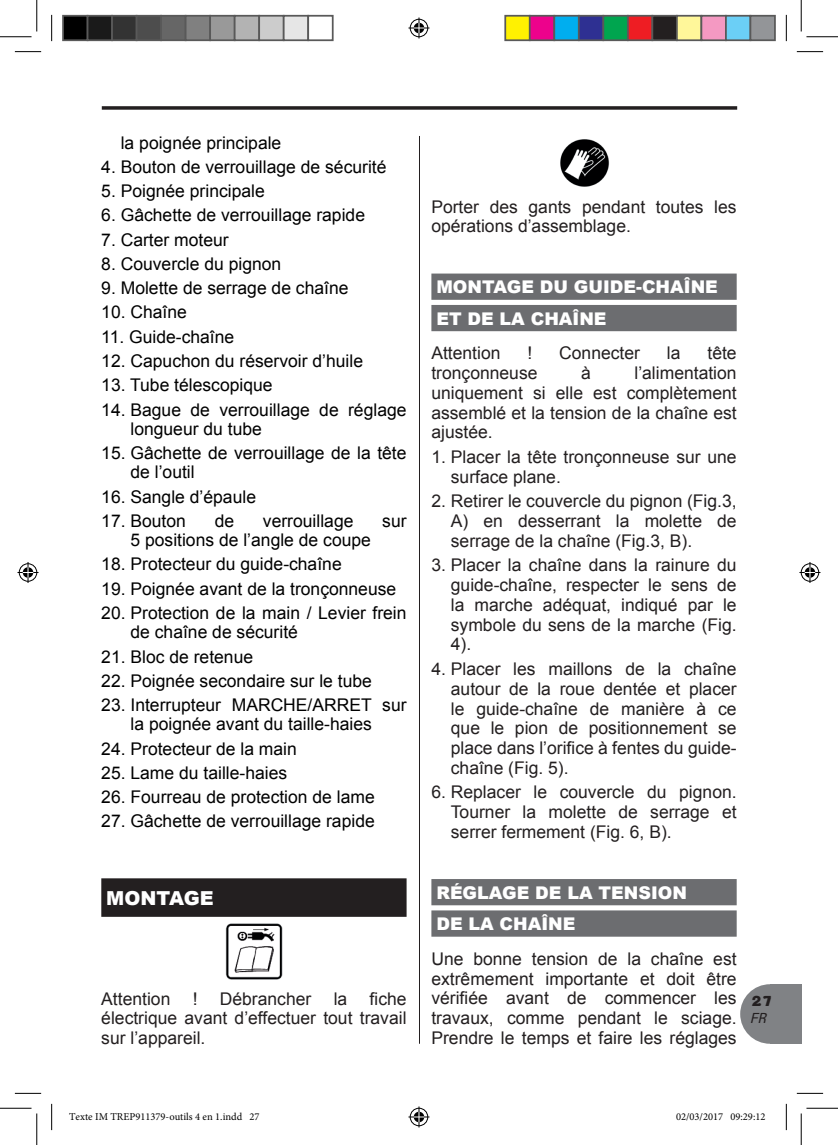
<style>
.page{position:relative;width:838px;height:1145px;background:#fff}
.page>*{position:absolute;margin:0;border:0;box-sizing:border-box;transform-origin:0 0}
.t1{font:900 19.25px "Arial";color:#fff}
.t2{font:17.5px/19.8px "Arial";color:#231f20;text-align:justify}
.t3{font:17.5px/19.2px "Arial";color:#000}
.t4{font:900 17.5px/31.3px "Arial";color:#fff}
.t5{font:800 14px "Clemente P Daq";color:#231f20}
.t6{font:italic 14px "Clemente P Dah";color:#231f20}
.t7{font:10.5px "Minion Pro";color:#000}
</style>
<div class="page">
<svg style="left:102px;top:106px;width:635px;height:4px;background:#3e3a3b"></svg>
<div style="left:770px;top:984px;width:31px;height:60px;background:#808285"></div>
<div style="left:740px;top:984px;width:59px;height:60px;background:#808285;border-radius:50%"></div>
<hr style="left:419px;top:136px;width:1px;height:908px;background:#231f20">
<div style="left:101px;top:878px;width:305px;height:39px;background:#231f20"></div>
<img style="left:225px;top:923px;width:58px;height:57px">
<div style="left:431px;top:274px;width:305px;height:26px;background:#6c6d70"></div>
<div style="left:431px;top:305px;width:305px;height:26px;background:#6c6d70"></div>
<div style="left:431px;top:879px;width:305px;height:26px;background:#6c6d70"></div>
<div style="left:431px;top:910px;width:305px;height:27px;background:#6c6d70"></div>
<img style="left:560px;top:139px;width:49px;height:48px">
<svg style="left:15px;top:51px;width:26px;height:1px"></svg>
<svg style="left:796px;top:51px;width:27px;height:1px"></svg>
<svg style="left:15px;top:1093px;width:26px;height:1px"></svg>
<svg style="left:796px;top:1093px;width:27px;height:1px"></svg>
<svg style="left:51px;top:15px;width:1px;height:26px"></svg>
<svg style="left:51px;top:1104px;width:1px;height:26px"></svg>
<svg style="left:786px;top:15px;width:1px;height:26px"></svg>
<svg style="left:786px;top:1104px;width:1px;height:26px"></svg>
<hr style="left:0;top:36px;width:32px;height:1px;background:#000">
<hr style="left:806px;top:36px;width:31px;height:1px;background:#000">
<hr style="left:0;top:1108px;width:32px;height:1px;background:#000">
<hr style="left:806px;top:1108px;width:31px;height:1px;background:#000">
<hr style="left:36px;top:0;width:1px;height:31px;background:#000">
<hr style="left:36px;top:1113px;width:1px;height:32px;background:#000">
<hr style="left:800px;top:0;width:1px;height:31px;background:#000">
<hr style="left:800px;top:1113px;width:1px;height:32px;background:#000">
<svg style="left:408px;top:18px;width:21px;height:21px"></svg>
<svg style="left:408px;top:1106px;width:21px;height:21px"></svg>
<svg style="left:18px;top:562px;width:21px;height:21px"></svg>
<svg style="left:799px;top:562px;width:21px;height:21px"></svg>
<div style="left:63px;top:16px;width:25px;height:24px;background:#000"></div>
<div style="left:62px;top:15px;width:26px;height:26px;border:2px solid #595959"></div>
<div style="left:88px;top:16px;width:24px;height:24px;background:#1a1a1a"></div>
<div style="left:87px;top:15px;width:26px;height:26px;border:2px solid #595959"></div>
<div style="left:112px;top:16px;width:25px;height:24px;background:#333"></div>
<div style="left:111px;top:15px;width:26px;height:26px;border:2px solid #595959"></div>
<div style="left:137px;top:16px;width:24px;height:24px;background:#4d4d4d"></div>
<div style="left:136px;top:15px;width:26px;height:26px;border:2px solid #595959"></div>
<div style="left:161px;top:16px;width:25px;height:24px;background:#666"></div>
<div style="left:160px;top:15px;width:26px;height:26px;border:2px solid #595959"></div>
<div style="left:186px;top:16px;width:24px;height:24px;background:#808080"></div>
<div style="left:185px;top:15px;width:26px;height:26px;border:2px solid #595959"></div>
<div style="left:210px;top:16px;width:25px;height:24px;background:#999"></div>
<div style="left:209px;top:15px;width:26px;height:26px;border:2px solid #595959"></div>
<div style="left:235px;top:16px;width:24px;height:24px;background:#b3b3b3"></div>
<div style="left:234px;top:15px;width:26px;height:26px;border:2px solid #595959"></div>
<div style="left:259px;top:16px;width:25px;height:24px;background:#ccc"></div>
<div style="left:258px;top:15px;width:26px;height:26px;border:2px solid #595959"></div>
<div style="left:284px;top:16px;width:24px;height:24px;background:#e6e6e6"></div>
<div style="left:283px;top:15px;width:26px;height:26px;border:2px solid #595959"></div>
<div style="left:307px;top:15px;width:26px;height:26px;border:2px solid #595959"></div>
<div style="left:505px;top:16px;width:24px;height:24px;background:#fff101"></div>
<div style="left:504px;top:15px;width:26px;height:26px;border:2px solid #595959"></div>
<div style="left:529px;top:16px;width:25px;height:24px;background:#ed028c"></div>
<div style="left:529px;top:15px;width:26px;height:26px;border:2px solid #595959"></div>
<div style="left:554px;top:16px;width:24px;height:24px;background:#00aeef"></div>
<div style="left:553px;top:15px;width:26px;height:26px;border:2px solid #595959"></div>
<div style="left:578px;top:16px;width:25px;height:24px;background:#2e3092"></div>
<div style="left:578px;top:15px;width:26px;height:26px;border:2px solid #595959"></div>
<div style="left:603px;top:16px;width:24px;height:24px;background:#00a54f"></div>
<div style="left:602px;top:15px;width:26px;height:26px;border:2px solid #595959"></div>
<div style="left:627px;top:16px;width:25px;height:24px;background:#ee1d23"></div>
<div style="left:627px;top:15px;width:26px;height:26px;border:2px solid #595959"></div>
<div style="left:652px;top:16px;width:24px;height:24px;background:#231f20"></div>
<div style="left:651px;top:15px;width:26px;height:26px;border:2px solid #595959"></div>
<div style="left:676px;top:16px;width:25px;height:24px;background:#fff79a"></div>
<div style="left:676px;top:15px;width:26px;height:26px;border:2px solid #595959"></div>
<div style="left:701px;top:16px;width:24px;height:24px;background:#f499c2"></div>
<div style="left:700px;top:15px;width:26px;height:26px;border:2px solid #595959"></div>
<div style="left:725px;top:16px;width:25px;height:24px;background:#6bcff6"></div>
<div style="left:725px;top:15px;width:26px;height:26px;border:2px solid #595959"></div>
<div style="left:750px;top:16px;width:24px;height:24px;background:#939598"></div>
<div style="left:749px;top:15px;width:26px;height:26px;border:2px solid #595959"></div>
<p class="t3" style="left:121px;top:133px;width:162px">la poignée principale</p>
<p class="t3" style="left:101px;top:157px;width:287px">4. Bouton de verrouillage de sécurité</p>
<p class="t3" style="left:101px;top:182px;width:165px">5. Poignée principale</p>
<p class="t3" style="left:101px;top:206px;width:265px">6. Gâchette de verrouillage rapide</p>
<p class="t3" style="left:101px;top:230px;width:129px">7. Carter moteur</p>
<p class="t3" style="left:101px;top:254px;width:181px">8. Couvercle du pignon</p>
<p class="t3" style="left:101px;top:279px;width:249px">9. Molette de serrage de chaîne</p>
<p class="t3" style="left:101px;top:303px;width:87px">10. Chaîne</p>
<p class="t3" style="left:101px;top:327px;width:134px">11. Guide-chaîne</p>
<p class="t3" style="left:101px;top:351px;width:263px">12. Capuchon du réservoir d’huile</p>
<p class="t3" style="left:101px;top:376px;width:173px">13. Tube télescopique</p>
<p class="t3" style="left:130px;top:400px;width:277px;text-indent:-29px">14. Bague de verrouillage de réglage longueur du tube</p>
<p class="t3" style="left:130px;top:443px;width:277px;text-indent:-29px">15. Gâchette de verrouillage de la tête de l’outil</p>
<p class="t3" style="left:101px;top:487px;width:156px">16. Sangle d’épaule</p>
<p class="t3" style="left:101px;top:511px;width:86px">17. Bouton</p>
<p class="t3" style="left:215px;top:511px;width:21px">de</p>
<p class="t3" style="left:263px;top:511px;width:92px">verrouillage</p>
<p class="t3" style="left:382px;top:511px;width:26px">sur</p>
<p class="t3" style="left:130px;top:531px;width:242px">5 positions de l’angle de coupe</p>
<p class="t3" style="left:101px;top:555px;width:242px">18. Protecteur du guide-chaîne</p>
<p class="t3" style="left:101px;top:579px;width:296px">19. Poignée avant de la tronçonneuse</p>
<p class="t3" style="left:130px;top:603px;width:277px;text-indent:-29px">20. Protection de la main / Levier frein de chaîne de sécurité</p>
<p class="t3" style="left:101px;top:647px;width:153px">21. Bloc de retenue</p>
<p class="t3" style="left:101px;top:671px;width:272px">22. Poignée secondaire sur le tube</p>
<p class="t3" style="left:101px;top:695px;width:307px;text-align:center">23. Interrupteur MARCHE/ARRET sur la poignée avant du taille-haies</p>
<p class="t3" style="left:101px;top:739px;width:197px">24. Protecteur de la main</p>
<p class="t3" style="left:101px;top:763px;width:187px">25. Lame du taille-haies</p>
<p class="t3" style="left:101px;top:787px;width:275px">26. Fourreau de protection de lame</p>
<p class="t3" style="left:101px;top:812px;width:275px">27. Gâchette de verrouillage rapide</p>
<p class="t1" style="left:106px;top:884px;width:109px">MONTAGE</p>
<p class="t2" style="left:101px;top:990px;width:307px;line-height:19.2px;text-indent:268px">fiche électrique avant d’effectuer tout travail sur l’appareil.</p>
<p class="t2" style="left:101px;top:989px;width:71px">Attention</p>
<p class="t2" style="left:193px;top:989px;width:6px">!</p>
<p class="t2" style="left:220px;top:989px;width:93px">Débrancher</p>
<p class="t2" style="left:333px;top:989px;width:15px">la</p>
<p class="t2" style="left:431px;top:197px;width:307px">Porter des gants pendant toutes les opérations d’assemblage.</p>
<p class="t4" style="left:436px;top:271px;width:283px">MONTAGE DU GUIDE-CHAÎNE<br>ET DE LA CHAÎNE</p>
<p class="t2" style="left:431px;top:344px;width:71px">Attention</p>
<p class="t2" style="left:527px;top:344px;width:6px">!</p>
<p class="t2" style="left:559px;top:344px;width:82px">Connecter</p>
<p class="t2" style="left:666px;top:344px;width:15px">la</p>
<p class="t2" style="left:707px;top:344px;width:31px">tête</p>
<p class="t2" style="left:431px;top:363px;width:108px">tronçonneuse</p>
<p class="t2" style="left:581px;top:363px;width:11px">à</p>
<p class="t2" style="left:431px;top:363px;width:307px;text-indent:203px">l’alimentation uniquement si elle est complètement assemblé et la tension de la chaîne est ajustée.</p>
<p class="t2" style="left:451px;top:447px;width:287px;text-indent:-19px">1. Placer la tête tronçonneuse sur une surface plane.</p>
<p class="t2" style="left:451px;top:492px;width:287px;text-indent:-19px">2. Retirer le couvercle du pignon (Fig.3, A) en desserrant la molette de serrage de la chaîne (Fig.3, B).</p>
<p class="t2" style="left:451px;top:556px;width:287px;text-indent:-19px">3. Placer la chaîne dans la rainure du guide-chaîne, respecter le sens de la marche adéquat, indiqué par le symbole du sens de la marche (Fig.<br>4).</p>
<p class="t2" style="left:451px;top:659px;width:287px;text-indent:-19px">4. Placer les maillons de la chaîne autour de la roue dentée et placer le guide-chaîne de manière à ce que le pion de positionnement se place dans l’orifice à fentes du guide&shy;chaîne (Fig. 5).</p>
<p class="t2" style="left:451px;top:782px;width:287px;text-indent:-19px">6. Replacer le couvercle du pignon.<br>Tourner la molette de serrage et serrer fermement (Fig. 6, B).</p>
<p class="t4" style="left:436px;top:876px;width:252px">RÉGLAGE DE LA TENSION<br>DE LA CHAÎNE</p>
<p class="t2" style="left:431px;top:949px;width:307px">Une bonne tension de la chaîne est extrêmement importante et doit être vérifiée avant de commencer les travaux, comme pendant le sciage.<br>Prendre le temps et faire les réglages</p>
<p class="t5" style="left:751px;top:993px;width:23px">27</p>
<p class="t6" style="left:751px;top:1010px;width:17px">FR</p>
<p class="t7" style="left:69px;top:1109px;width:192px">Texte IM TREP911379-outils 4 en 1.indd 27</p>
<p class="t7" style="left:676px;top:1109px;width:91px">02/03/2017 09:29:12</p>
</div>
